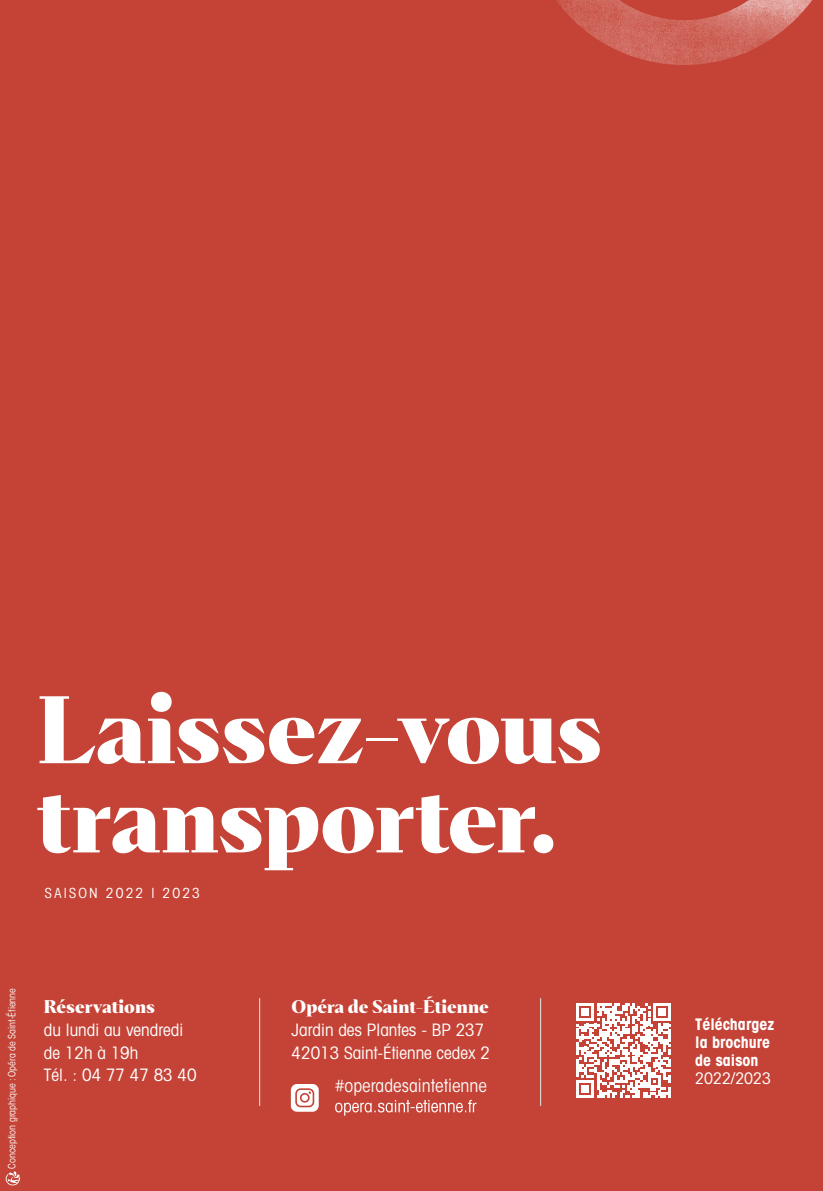
<style>
.page{position:relative;width:823px;height:1191px;background:#fff}
.page>*{position:absolute;margin:0;border:0;box-sizing:border-box;transform-origin:0 0}
.t1{font:900 89.2px/89.2px "Abstract";letter-spacing:-.01em;color:#fff}
.t2{font:condensed 18px "ITC Avant Garde Std";color:#fff}
.t3{font:condensed 17.2px/22.8px "Avant Garde";color:#fff}
.t4{font:900 17.2px "Abstract";color:#fff}
.t5{font:700 condensed 16px/18px "Avant Garde";color:#fff}
.t6{font:condensed 16px "Avant Garde";color:#fff}
.t7{font:condensed 14px "Avant Garde";letter-spacing:.155em;color:#fff}
.t8{font:condensed 10px "ITC Avant Garde Std";color:#fff}
</style>
<div class="page">
<div style="left:0;top:0;width:822px;height:1191px;background:#c44336"></div>
<svg style="left:291px;top:1084px;width:27px;height:27px"></svg>
<svg style="left:335px;top:1099px;width:141px;height:16px"></svg>
<svg style="left:576px;top:1003px;width:94px;height:94px"></svg>
<hr style="left:259px;top:998px;width:1px;height:108px;background:#e6e7e9">
<hr style="left:540px;top:998px;width:1px;height:108px;background:#e6e7e9">
<img style="left:556px;top:0;width:256px;height:65px">
<svg style="left:6px;top:1171px;width:14px;height:14px"></svg>
<h1 class="t1" style="left:37px;top:691px;width:567px">Laissez-vous transporter.</h1>
<p class="t7" style="left:45px;top:884px;width:156px">SAISON 2022 I 2023</p>
<p class="t8" style="left:6px;top:1168px;width:182px;rotate:-90deg">Conception graphique : Opéra de Saint-Étienne</p>
<p class="t4" style="left:44px;top:996px;width:112px">Réservations</p>
<p class="t3" style="left:44px;top:1018px;width:154px">du lundi au vendredi de 12h à 19h<br>Tél. : 04 77 47 83 40</p>
<p class="t4" style="left:291px;top:996px;width:199px">Opéra de Saint-Étienne</p>
<p class="t3" style="left:291px;top:1018px;width:200px">Jardin des Plantes - BP 237<br>42013 Saint-Étienne cedex 2</p>
<p class="t2" style="left:335px;top:1074px;width:153px">#operadesaintetienne</p>
<p class="t5" style="left:694px;top:1015px;width:81px">Téléchargez la brochure de saison</p>
<p class="t6" style="left:694px;top:1068px;width:77px">2022/2023</p>
</div>
